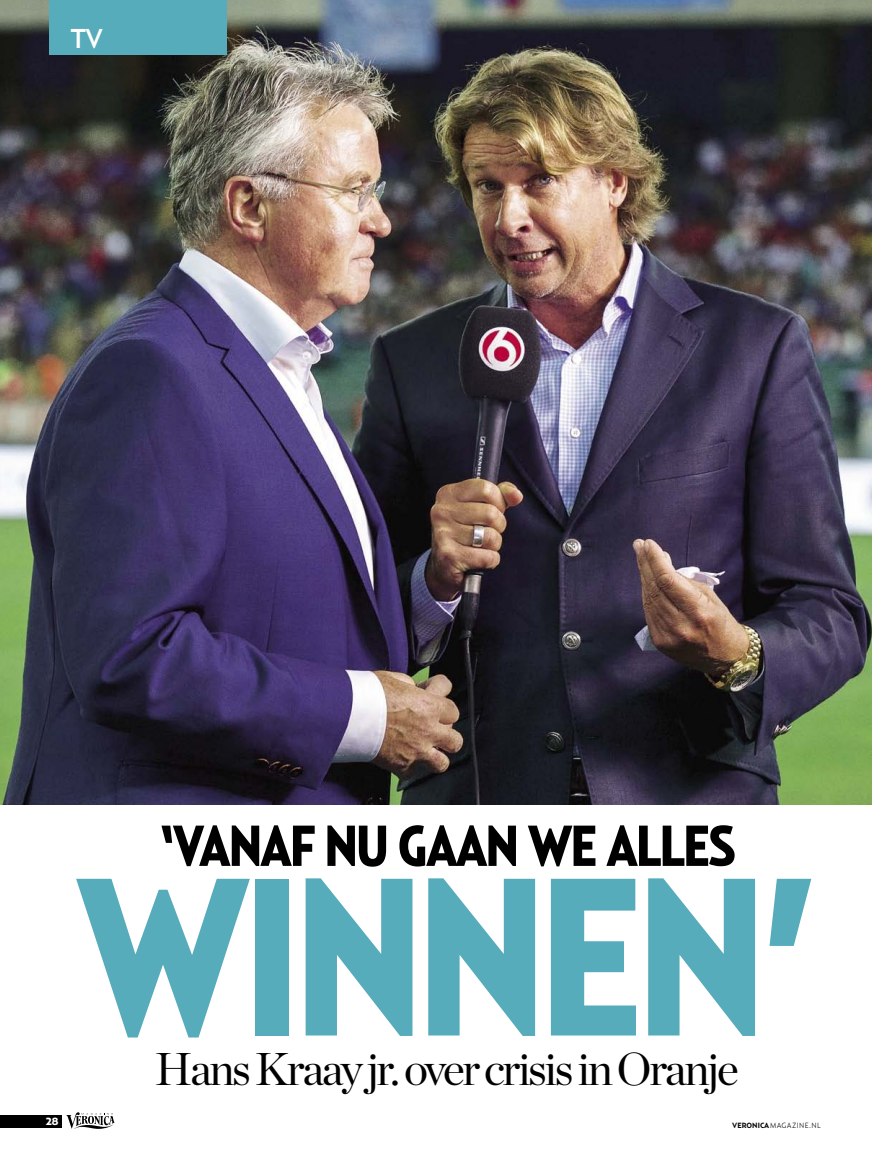
<style>
.page{position:relative;width:872px;height:1149px;background:#fff}
.page>*{position:absolute;margin:0;border:0;box-sizing:border-box;transform-origin:0 0}
.t1{font:900 222.15px "Relay Cond";letter-spacing:-.035em;color:#57acbb}
.t2{font:900 57.15px "Relay Cond";letter-spacing:-.035em;color:#000}
.t3{font:45.9px "Chronicle Display";letter-spacing:-.05em;color:#000}
.t4{font:500 27px "Relay";color:#fff}
.t5{font:900 10.5px "Relay";color:#fff}
.t6{font:300 7.5px "Relay";letter-spacing:.05em;color:#000}
.s1{font-weight:700}
</style>
<div class="page">
<img style="left:0;top:1px;width:872px;height:803px">
<div style="left:49px;top:1px;width:177px;height:54px;background:#57acbb"></div>
<div style="left:0;top:1114px;width:62px;height:13px;background:#000"></div>
<svg style="left:66px;top:1112px;width:49px;height:16px"></svg>
<img style="left:863px;top:1px;width:9px;height:71px">
<p class="t4" style="left:70px;top:22px;width:35px">TV</p>
<p class="t2" style="left:159px;top:810px;width:578px">‘VANAF NU GAAN WE ALLES</p>
<h1 class="t1" style="left:76px;top:821px;width:745px">WINNEN’</h1>
<p class="t3" style="left:155px;top:1033px;width:585px">Hans Kraay jr. over crisis in Oranje</p>
<p class="t5" style="left:46px;top:1114px;width:14px">28</p>
<p class="t6" style="left:732px;top:1120px;width:90px"><span class="s1">VERONICA</span>MAGAZINE.NL</p>
</div>
